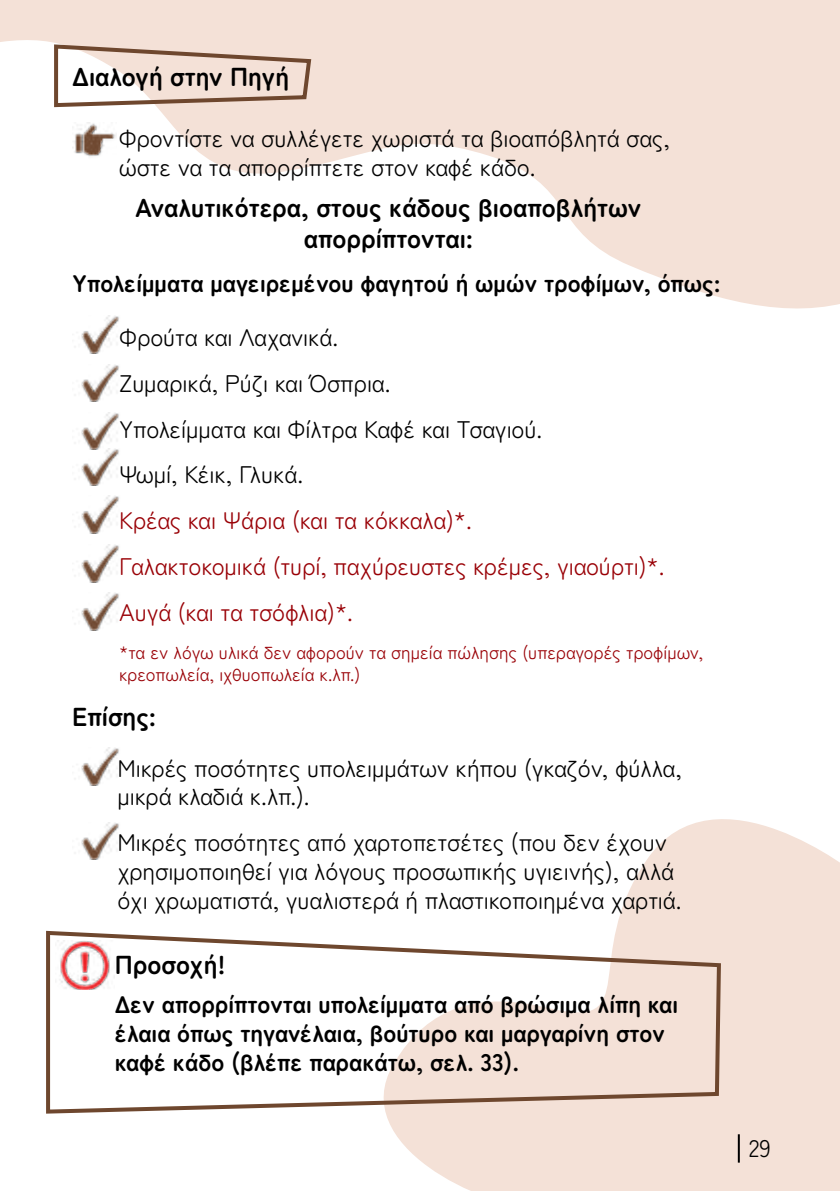
<style>
.page{position:relative;width:840px;height:1191px;background:#fff}
.page>*{position:absolute;margin:0;border:0;box-sizing:border-box;transform-origin:0 0}
.t1{font:700 26px/31.2px "Zen Maru Gothic";color:#000;text-align:center}
.t2{font:24px/28.8px "Zen Maru Gothic";letter-spacing:-.005em;color:#000}
.t3{font:700 24px/28.8px "Zen Maru Gothic";color:#000}
.t4{font:24px/45.8px "Zen Maru Gothic";letter-spacing:-.005em;color:#990106}
.t5{font:18px/21.6px "Zen Maru Gothic";color:#990106}
</style>
<div class="page">
<svg style="left:386px;top:819px;width:453px;height:372px;fill:#f4e1d7"></svg>
<svg style="left:0;top:0;width:839px;height:309px;fill:#f4e1d7"></svg>
<svg style="left:46px;top:928px;width:676px;height:187px"></svg>
<svg style="left:52px;top:42px;width:261px;height:67px"></svg>
<img style="left:72px;top:123px;width:44px;height:37px">
<img style="left:81px;top:315px;width:38px;height:38px">
<img style="left:81px;top:364px;width:38px;height:38px">
<img style="left:81px;top:412px;width:38px;height:36px">
<img style="left:81px;top:448px;width:38px;height:38px">
<img style="left:81px;top:496px;width:38px;height:37px">
<img style="left:81px;top:544px;width:38px;height:38px">
<img style="left:81px;top:593px;width:38px;height:37px">
<img style="left:81px;top:822px;width:38px;height:38px">
<img style="left:81px;top:748px;width:38px;height:37px">
<img style="left:55px;top:940px;width:60px;height:49px">
<hr style="left:737px;top:1134px;width:2px;height:28px;background:#000">
<p class="t1" style="left:72px;top:60px;width:218px">Διαλογή στην Πηγή</p>
<p class="t2" style="left:119px;top:123px;width:552px">Φροντίστε να συλλέγετε χωριστά τα βιοαπόβλητά σας, ώστε να τα απορρίπτετε στον καφέ κάδο.</p>
<p class="t1" style="left:135px;top:191px;width:507px">Αναλυτικότερα, στους κάδους βιοαποβλήτων απορρίπτονται:</p>
<p class="t3" style="left:72px;top:268px;width:649px">Υπολείμματα μαγειρεμένου φαγητού ή ωμών τροφίμων, όπως:</p>
<p class="t2" style="left:119px;top:314px;width:424px;line-height:45.8px">Φρούτα και Λαχανικά.<br>Ζυμαρικά, Ρύζι και Όσπρια.<br>Υπολείμματα και Φίλτρα Καφέ και Τσαγιού.<br>Ψωμί, Κέικ, Γλυκά.</p>
<p class="t4" style="left:119px;top:497px;width:546px">Κρέας και Ψάρια (και τα κόκκαλα)*.<br>Γαλακτοκομικά (τυρί, παχύρευστες κρέμες, γιαούρτι)*.<br>Αυγά (και τα τσόφλια)*.</p>
<p class="t5" style="left:119px;top:642px;width:585px">*τα εν λόγω υλικά δεν αφορούν τα σημεία πώλησης (υπεραγορές τροφίμων, κρεοπωλεία, ιχθυοπωλεία κ.λπ.)</p>
<p class="t1" style="left:72px;top:700px;width:85px">Επίσης:</p>
<p class="t2" style="left:117px;top:753px;width:565px">Μικρές ποσότητες υπολειμμάτων κήπου (γκαζόν, φύλλα, μικρά κλαδιά κ.λπ.).</p>
<p class="t2" style="left:117px;top:828px;width:565px">Μικρές ποσότητες από χαρτοπετσέτες (που δεν έχουν χρησιμοποιηθεί για λόγους προσωπικής υγιεινής), αλλά όχι χρωματιστά, γυαλιστερά ή πλαστικοποιημένα χαρτιά.</p>
<p class="t1" style="left:115px;top:948px;width:112px">Προσοχή!</p>
<p class="t3" style="left:115px;top:989px;width:564px">Δεν απορρίπτονται υπολείμματα από βρώσιμα λίπη και έλαια όπως τηγανέλαια, βούτυρο και μαργαρίνη στον καφέ κάδο (βλέπε παρακάτω, σελ. 33).</p>
<p class="t2" style="left:748px;top:1134px;width:23px">29</p>
</div>
